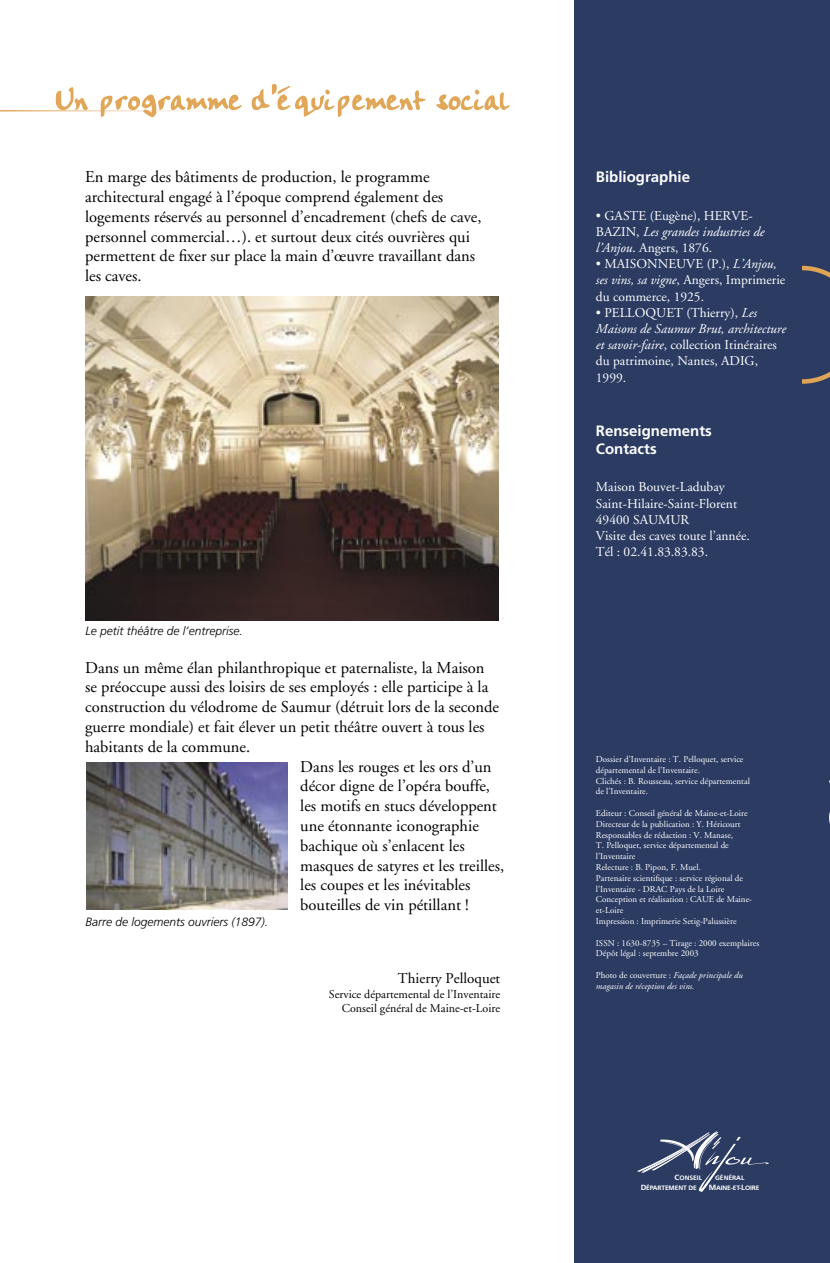
<style>
.page{position:relative;width:830px;height:1263px;background:#fff}
.page>*{position:absolute;margin:0;border:0;box-sizing:border-box;transform-origin:0 0}
.t1{font:16.5px/19.8px "Adobe Garamond";color:#000}
.Titre{font:700 15px "Frutiger";color:#fff}
.Style_de_paragraphe_1{font:15px "Adobe Garamond";color:#000}
.t2{font:13.5px/16.2px "Adobe Garamond";color:#fff}
.Style_de_paragraphe_1-2{font:12px "Adobe Garamond";color:#000}
.t3{font:italic 300 12px "Frutiger";color:#000}
.t4{font:9px/10.8px "Adobe Garamond";color:#fff}
.t5{font:italic 9px/10.8px "Adobe Garamond";color:#fff}
.t6{font:700 6.3px "Frutiger";letter-spacing:-.02em;color:#fff;scale:1.05 1}
.t7{font:700 6.3px "Frutiger";color:#fff;scale:1.05 1}
.s1{font-style:italic}
.s2{font-style:normal}
.s3{font-size:7.5px}
</style>
<div class="page">
<div style="left:576px;top:0;width:253px;height:1263px;background:#2b3b62"></div>
<svg style="left:802px;top:266px;width:27px;height:118px"></svg>
<div style="left:574px;top:0;width:227px;height:1263px;background:#2b3b62"></div>
<svg style="left:637px;top:1131px;width:131px;height:61px"></svg>
<img style="left:85px;top:296px;width:412px;height:325px">
<img style="left:86px;top:762px;width:201px;height:148px">
<svg style="left:56px;top:84px;width:453px;height:33px"></svg>
<p class="t1" style="left:85px;top:167px;width:397px">En marge des bâtiments de production, le programme architectural engagé à l’époque comprend également des logements réservés au personnel d’encadrement (chefs de cave, personnel commercial…). et surtout deux cités ouvrières qui permettent de fixer sur place la main d’œuvre travaillant dans</p>
<p class="t1" style="left:85px;top:266px;width:58px">les caves.</p>
<p class="t3" style="left:85px;top:624px;width:159px">Le petit théâtre de l’entreprise.</p>
<p class="t1" style="left:85px;top:658px;width:415px">Dans un même élan philanthropique et paternaliste, la Maison se préoccupe aussi des loisirs de ses employés : elle participe à la construction du vélodrome de Saumur (détruit lors de la seconde guerre mondiale) et fait élever un petit théâtre ouvert à tous les habitants de la commune.</p>
<p class="t1" style="left:300px;top:757px;width:205px">Dans les rouges et les ors d’un décor digne de l’opéra bouffe, les motifs en stucs développent une étonnante iconographie bachique où s’enlacent les masques de satyres et les treilles, les coupes et les inévitables bouteilles de vin pétillant !</p>
<p class="t3" style="left:85px;top:914px;width:184px">Barre de logements ouvriers (1897).</p>
<p class="Style_de_paragraphe_1" style="left:397px;top:970px;width:104px">Thierry Pelloquet</p>
<p class="Style_de_paragraphe_1-2" style="left:329px;top:987px;width:173px">Service départemental de l’Inventaire</p>
<p class="Style_de_paragraphe_1-2" style="left:341px;top:1002px;width:160px">Conseil général de Maine-et-Loire</p>
<p class="Titre" style="left:595px;top:168px;width:96px">Bibliographie</p>
<p class="t2" style="left:595px;top:208px;width:170px">• GASTE (Eugène), HERVE-<br>BAZIN, <span class="s1">Les grandes industries de l’Anjou</span>. Angers, 1876.</p>
<p class="t2" style="left:595px;top:256px;width:191px">• MAISONNEUVE (P.), <span class="s1">L’Anjou, ses vins, sa vigne</span>, Angers, Imprimerie du commerce, 1925.</p>
<p class="t2" style="left:595px;top:305px;width:192px">• PELLOQUET (Thierry), <span class="s1">Les<br>Maisons de Saumur Brut, architecture et savoir-faire</span>, collection Itinéraires du patrimoine, Nantes, ADIG,<br>1999.</p>
<p class="Titre" style="left:595px;top:422px;width:117px">Renseignements</p>
<p class="Titre" style="left:595px;top:440px;width:62px">Contacts</p>
<p class="t2" style="left:595px;top:479px;width:130px">Maison Bouvet-Ladubay</p>
<p class="t2" style="left:595px;top:496px;width:143px">Saint-Hilaire-Saint-Florent</p>
<p class="t2" style="left:595px;top:512px;width:95px">49400 SAUMUR</p>
<p class="t2" style="left:595px;top:528px;width:155px">Visite des caves toute l’année.</p>
<p class="t2" style="left:595px;top:544px;width:114px">Tél : 02.41.83.83.83.</p>
<p class="t4" style="left:595px;top:754px;width:149px">Dossier d’Inventaire : T. Pelloquet, service départemental de l’Inventaire.</p>
<p class="t4" style="left:595px;top:775px;width:155px">Clichés : B. Rousseau, service départemental de l’Inventaire.</p>
<p class="t4" style="left:595px;top:808px;width:153px">Editeur : Conseil général de Maine-et-Loire</p>
<p class="t4" style="left:595px;top:819px;width:146px">Directeur de la publication : Y. Héricourt</p>
<p class="t4" style="left:595px;top:829px;width:139px">Responsables de rédaction : V. Manase,<br>T. Pelloquet, service départemental de l’Inventaire</p>
<p class="t4" style="left:595px;top:862px;width:106px">Relecture : B. Pipon, F. Muel.</p>
<p class="t4" style="left:595px;top:873px;width:148px">Partenaire scientifique : service régional de l’Inventaire - DRAC Pays de la Loire</p>
<p class="t4" style="left:595px;top:894px;width:158px">Conception et réalisation : CAUE de Maine&shy;et-Loire</p>
<p class="t4" style="left:595px;top:916px;width:142px">Impression : Imprimerie Setig-Palussière</p>
<p class="t4" style="left:595px;top:937px;width:165px">ISSN : 1630-8735 – Tirage : 2000 exemplaires</p>
<p class="t4" style="left:595px;top:948px;width:104px">Dépôt légal : septembre 2003</p>
<p class="t5" style="left:595px;top:970px;width:148px"><span class="s2">Photo de couverture :</span> Façade principale du magasin de réception des vins.</p>
<p class="t6" style="left:674px;top:1174px;width:28px"><span class="s3">C</span>ONSEIL</p>
<p class="t7" style="left:714px;top:1174px;width:29px">GÉNÉRAL</p>
<p class="t6" style="left:640px;top:1184px;width:55px"><span class="s3">D</span>ÉPARTEMENT DE</p>
<p class="t6" style="left:708px;top:1184px;width:50px"><span class="s3">M</span>AINE-ET-<span class="s3">L</span>OIRE</p>
</div>
